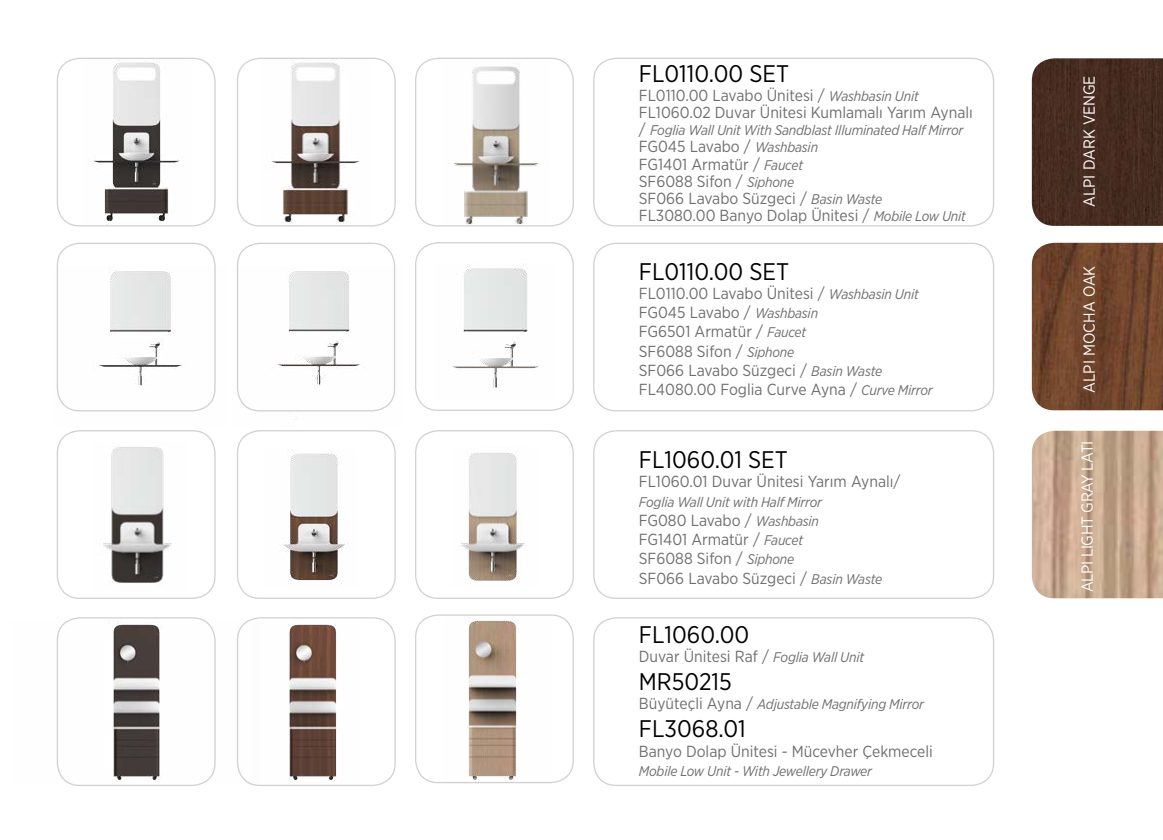
<style>
.page{position:relative;width:1163px;height:840px;background:#fff}
.page>*{position:absolute;margin:0;border:0;box-sizing:border-box;transform-origin:0 0}
.t1{font:24px "Gotham Narrow";color:#000}
.t2{font:16px/19.2px "Gotham Narrow";color:#706f6f}
.t3{font:16px "Gotham Narrow";color:#fff}
.t4{font:16px "Gotham Narrow";letter-spacing:-.02em;color:#fff}
.t5{font:italic 14px "Gotham Narrow";letter-spacing:-.015em;color:#706f6f}
.s1{font-style:italic;font-size:14px}
.s2{font-style:normal;font-size:16px}
</style>
<div class="page">
<div style="left:415px;top:242px;width:159px;height:169px;border:1px solid #d2d2d2;border-radius:22px"></div>
<div style="left:57px;top:58px;width:158px;height:168px;border:1px solid #d2d2d2;border-radius:22px"></div>
<div style="left:237px;top:58px;width:159px;height:168px;border:1px solid #d2d2d2;border-radius:22px"></div>
<div style="left:415px;top:58px;width:159px;height:168px;border:1px solid #d2d2d2;border-radius:22px"></div>
<img style="left:1031px;top:58px;width:131px;height:168px">
<img style="left:1031px;top:243px;width:131px;height:167px">
<img style="left:1031px;top:430px;width:131px;height:168px">
<div style="left:593px;top:242px;width:401px;height:169px;border:1px solid #d2d2d2;border-radius:22px"></div>
<div style="left:593px;top:58px;width:401px;height:168px;border:1px solid #d2d2d2;border-radius:22px"></div>
<div style="left:57px;top:430px;width:158px;height:168px;border:1px solid #d2d2d2;border-radius:22px"></div>
<div style="left:237px;top:430px;width:159px;height:168px;border:1px solid #d2d2d2;border-radius:22px"></div>
<div style="left:415px;top:430px;width:159px;height:168px;border:1px solid #d2d2d2;border-radius:22px"></div>
<div style="left:593px;top:430px;width:401px;height:168px;border:1px solid #d2d2d2;border-radius:22px"></div>
<div style="left:237px;top:617px;width:159px;height:168px;border:1px solid #d2d2d2;border-radius:22px"></div>
<div style="left:415px;top:614px;width:159px;height:168px;border:1px solid #d2d2d2;border-radius:22px"></div>
<div style="left:593px;top:617px;width:401px;height:168px;border:1px solid #d2d2d2;border-radius:22px"></div>
<img style="left:56px;top:266px;width:160px;height:146px">
<img style="left:288px;top:621px;width:49px;height:161px">
<img style="left:461px;top:453px;width:66px;height:130px">
<img style="left:260px;top:58px;width:110px;height:168px">
<img style="left:452px;top:263px;width:87px;height:126px">
<img style="left:82px;top:58px;width:108px;height:165px">
<img style="left:442px;top:64px;width:107px;height:163px">
<img style="left:237px;top:266px;width:159px;height:154px">
<img style="left:280px;top:449px;width:69px;height:136px">
<img style="left:103px;top:447px;width:69px;height:136px">
<img style="left:442px;top:620px;width:110px;height:162px">
<img style="left:56px;top:621px;width:195px;height:161px">
<h1 class="t1" style="left:638px;top:58px;width:152px">FL0110.00 SET</h1>
<p class="t2" style="left:638px;top:86px;width:335px;line-height:17.2px">FL0110.00 Lavabo Ünitesi / <span class="s1">Washbasin Unit<br></span>FL1060.02 Duvar Ünitesi Kumlamalı Yarım Aynalı</p>
<p class="t5" style="left:638px;top:121px;width:326px"><span class="s2">/</span> Foglia Wall Unit With Sandblast Illuminated Half Mirror</p>
<p class="t2" style="left:638px;top:138px;width:329px;line-height:17.2px">FG045 Lavabo / <span class="s1">Washbasin<br></span>FG1401 Armatür / <span class="s1">Faucet<br></span>SF6088 Sifon / <span class="s1">Siphone<br></span>SF066 Lavabo Süzgeci / <span class="s1">Basin Waste<br></span>FL3080.00 Banyo Dolap Ünitesi / <span class="s1">Mobile Low Unit</span></p>
<h1 class="t1" style="left:638px;top:256px;width:152px">FL0110.00 SET</h1>
<p class="t2" style="left:638px;top:283px;width:295px">FL0110.00 Lavabo Ünitesi / <span class="s1">Washbasin Unit<br></span>FG045 Lavabo / <span class="s1">Washbasin<br></span>FG6501 Armatür / <span class="s1">Faucet<br></span>SF6088 Sifon / <span class="s1">Siphone<br></span>SF066 Lavabo Süzgeci / <span class="s1">Basin Waste<br></span>FL4080.00 Foglia Curve Ayna / <span class="s1">Curve Mirror</span></p>
<h1 class="t1" style="left:638px;top:444px;width:150px">FL1060.01 SET</h1>
<p class="t2" style="left:638px;top:471px;width:263px">FL1060.01 Duvar Ünitesi Yarım Aynalı/</p>
<p class="t5" style="left:638px;top:493px;width:185px">Foglia Wall Unit with Half Mirror</p>
<p class="t2" style="left:638px;top:510px;width:245px">FG080 Lavabo / <span class="s1">Washbasin<br></span>FG1401 Armatür / <span class="s1">Faucet<br></span>SF6088 Sifon / <span class="s1">Siphone<br></span>SF066 Lavabo Süzgeci / <span class="s1">Basin Waste</span></p>
<h1 class="t1" style="left:638px;top:619px;width:112px">FL1060.00</h1>
<p class="t2" style="left:638px;top:646px;width:227px">Duvar Ünitesi Raf / <span class="s1">Foglia Wall Unit</span></p>
<h1 class="t1" style="left:638px;top:666px;width:94px">MR50215</h1>
<p class="t5" style="left:638px;top:695px;width:286px"><span class="s2">Büyüteçli Ayna /</span> Adjustable Magnifying Mirror</p>
<h1 class="t1" style="left:638px;top:713px;width:108px">FL3068.01</h1>
<p class="t2" style="left:638px;top:740px;width:295px">Banyo Dolap Ünitesi - Mücevher Çekmeceli</p>
<p class="t5" style="left:638px;top:761px;width:235px">Mobile Low Unit - With Jewellery Drawer</p>
<p class="t3" style="left:1079px;top:207px;width:133px;rotate:-90deg">ALPI DARK VENGE</p>
<p class="t3" style="left:1079px;top:392px;width:128px;rotate:-90deg">ALPI MOCHA OAK</p>
<p class="t4" style="left:1077px;top:592px;width:153px;rotate:-90deg">ALPI LIGHT GRAY LATI</p>
</div>
